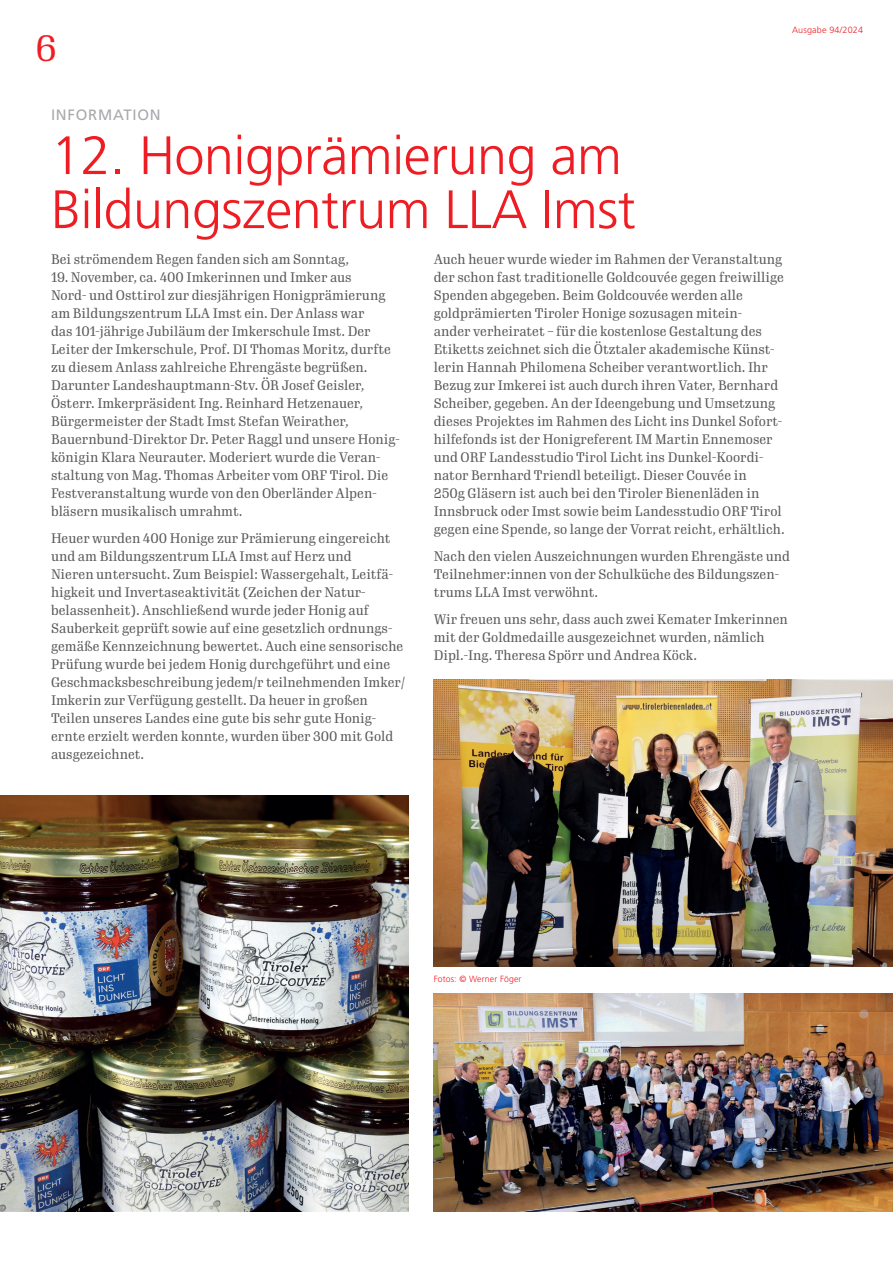
<style>
.page{position:relative;width:893px;height:1263px;background:#fff}
.page>*{position:absolute;margin:0;border:0;box-sizing:border-box;transform-origin:0 0}
.t1{font:300 54px/54px "Frutiger LT Std";letter-spacing:-.01em;color:#ee1d23}
.t2{font:36px "Gimlet Text Condensed";color:#ee1d23}
.t3{font:15px "Frutiger LT Std";letter-spacing:.05em;color:#a8a9ad}
.t4{font:13.5px/18px "Gimlet Text Condensed";color:#57585a}
.t5{font:300 9px "Frutiger LT Std";letter-spacing:.02em;color:#ee1d23;scale:.96 1}
.t6{font:300 9px "Frutiger LT Std";letter-spacing:.02em;color:#ee1d23}
</style>
<div class="page">
<img style="left:0;top:795px;width:408px;height:416px">
<img style="left:434px;top:993px;width:459px;height:219px">
<img style="left:434px;top:679px;width:459px;height:287px">
<h2 class="t2" style="left:35px;top:23px;width:23px">6</h2>
<p class="t6" style="left:792px;top:25px;width:73px">Ausgabe 94/2024</p>
<p class="t3" style="left:51px;top:106px;width:111px">INFORMATION</p>
<h1 class="t1" style="left:51px;top:129px;width:586px">12. Honigprämierung am<br>Bildungszentrum LLA Imst</h1>
<p class="t4" style="left:51px;top:249px;width:300px">Bei strömendem Regen fanden sich am Sonntag,</p>
<p class="t4" style="left:51px;top:267px;width:350px">19. November, ca. 400 Imkerinnen und Imker aus<br>Nord- und Osttirol zur diesjährigen Honigprämierung am Bildungszentrum LLA Imst ein. Der Anlass war<br>das 101-jährige Jubiläum der Imkerschule Imst. Der Leiter der Imkerschule, Prof. DI Thomas Moritz, durfte zu diesem Anlass zahlreiche Ehrengäste begrüßen.<br>Darunter Landeshauptmann-Stv. ÖR Josef Geisler, Österr. Imkerpräsident Ing. Reinhard Hetzenauer, Bürgermeister der Stadt Imst Stefan Weirather, Bauernbund-Direktor Dr. Peter Raggl und unsere Honig&shy;königin Klara Neurauter. Moderiert wurde die Veran&shy;staltung von Mag. Thomas Arbeiter vom ORF Tirol. Die Festveranstaltung wurde von den Oberländer Alpen&shy;bläsern musikalisch umrahmt.</p>
<p class="t4" style="left:51px;top:528px;width:355px">Heuer wurden 400 Honige zur Prämierung eingereicht und am Bildungszentrum LLA Imst auf Herz und<br>Nieren untersucht. Zum Beispiel: Wassergehalt, Leitfä&shy;higkeit und Invertaseaktivität (Zeichen der Natur&shy;belassenheit). Anschließend wurde jeder Honig auf Sauberkeit geprüft sowie auf eine gesetzlich ordnungs&shy;gemäße Kennzeichnung bewertet. Auch eine sensorische Prüfung wurde bei jedem Honig durchgeführt und eine Geschmacksbeschreibung jedem/r teilnehmenden Imker/ Imkerin zur Verfügung gestellt. Da heuer in großen Teilen unseres Landes eine gute bis sehr gute Honig&shy;ernte erzielt werden konnte, wurden über 300 mit Gold ausgezeichnet.</p>
<p class="t4" style="left:434px;top:249px;width:352px">Auch heuer wurde wieder im Rahmen der Veranstaltung der schon fast traditionelle Goldcouvée gegen freiwillige Spenden abgegeben. Beim Goldcouvée werden alle goldprämierten Tiroler Honige sozusagen mitein-<br>ander verheiratet – für die kostenlose Gestaltung des Etiketts zeichnet sich die Ötztaler akademische Künst&shy;lerin Hannah Philomena Scheiber verantwortlich. Ihr Bezug zur Imkerei ist auch durch ihren Vater, Bernhard Scheiber, gegeben. An der Ideengebung und Umsetzung dieses Projektes im Rahmen des Licht ins Dunkel Sofort&shy;hilfefonds ist der Honigreferent IM Martin Ennemoser und ORF Landesstudio Tirol Licht ins Dunkel-Koordi&shy;nator Bernhard Triendl beteiligt. Dieser Couvée in<br>250g Gläsern ist auch bei den Tiroler Bienenläden in Innsbruck oder Imst sowie beim Landesstudio ORF Tirol gegen eine Spende, so lange der Vorrat reicht, erhältlich.</p>
<p class="t4" style="left:434px;top:546px;width:358px">Nach den vielen Auszeichnungen wurden Ehrengäste und<br>Teilnehmer:innen von der Schulküche des Bildungszen&shy;trums LLA Imst verwöhnt.</p>
<p class="t4" style="left:434px;top:609px;width:356px">Wir freuen uns sehr, dass auch zwei Kemater Imkerinnen mit der Goldmedaille ausgezeichnet wurden, nämlich<br>Dipl.-Ing. Theresa Spörr und Andrea Köck.</p>
<p class="t5" style="left:434px;top:974px;width:93px">Fotos: © Werner Föger</p>
</div>
